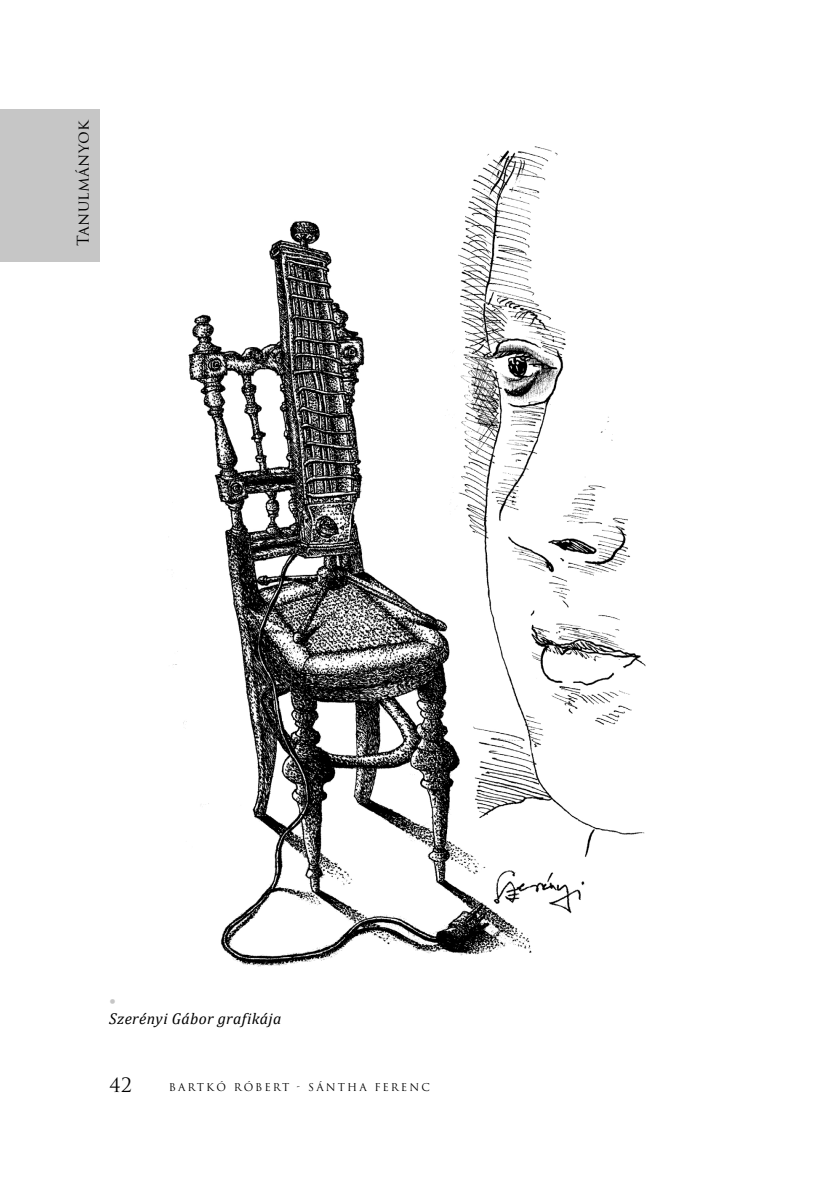
<style>
.page{position:relative;width:834px;height:1181px;background:#fff}
.page>*{position:absolute;margin:0;border:0;box-sizing:border-box;transform-origin:0 0}
.t1{font:19.25px "Trajan Pro 3";color:#000}
.t2{font:italic 15.75px "Cambria";letter-spacing:.025em;color:#000}
.t3{font:15.75px "Trajan Pro 3";letter-spacing:.025em;color:#000}
.t4{font:15.75px "Cambria";color:#c6c6c6}
.t5{font:10.5px "Trajan Pro 3";letter-spacing:.2em;color:#000}
</style>
<div class="page">
<div style="left:0;top:109px;width:99px;height:153px;background:#c6c6c6"></div>
<img style="left:173px;top:146px;width:473px;height:821px">
<h2 class="t3" style="left:72px;top:246px;width:129px;rotate:-90deg">Tanulmányok</h2>
<h2 class="t4" style="left:109px;top:991px;width:8px">•</h2>
<h2 class="t2" style="left:109px;top:1007px;width:174px">Szerényi Gábor grafikája</h2>
<h1 class="t1" style="left:109px;top:1071px;width:24px">42</h1>
<p class="t5" style="left:169px;top:1079px;width:262px">BARTKÓ RÓBERT - SÁNTHA FERENC</p>
</div>
